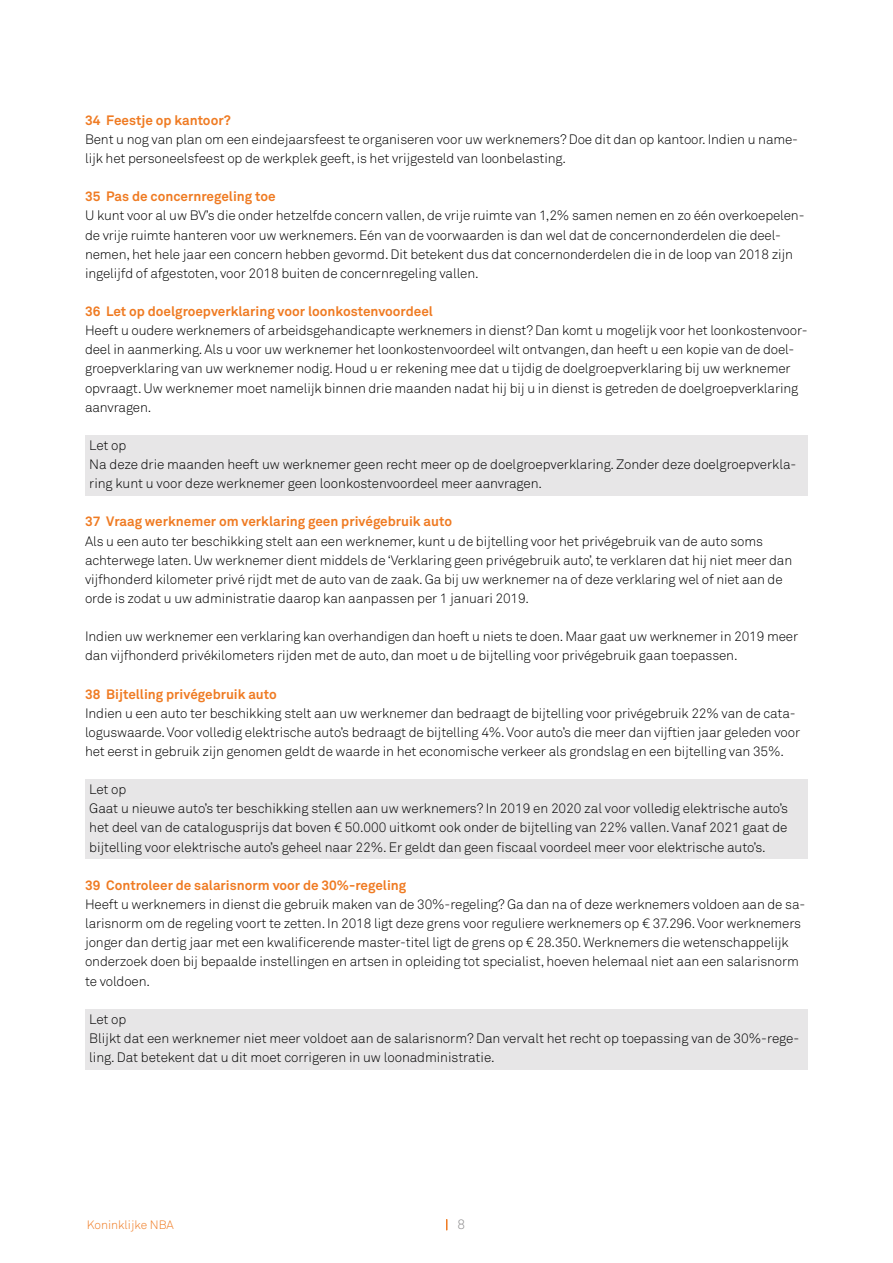
<style>
.page{position:relative;width:893px;height:1263px;background:#fff}
.page>*{position:absolute;margin:0;border:0;box-sizing:border-box;transform-origin:0 0}
.Bodytekst{font:300 13.5px/19.2px "Akkurat";letter-spacing:-.01em;color:#000}
.Bodytekst_Alinea-arc{font:300 13.5px/19.2px "Akkurat";letter-spacing:-.005em;color:#000}
.t1{font:700 13.5px "Akkurat";color:#ef7b23}
.t2{font:300 13.5px "Akkurat";color:#8d8c8d}
.t3{font:300 12px "Akkurat";color:#ef7b23}
</style>
<div class="page">
<div style="left:85px;top:435px;width:723px;height:22px;background:#e7e6e7"></div>
<div style="left:85px;top:454px;width:723px;height:41px;background:#e7e6e7"></div>
<div style="left:85px;top:779px;width:723px;height:22px;background:#e7e6e7"></div>
<div style="left:85px;top:799px;width:723px;height:60px;background:#e7e6e7"></div>
<div style="left:85px;top:1009px;width:723px;height:22px;background:#e7e6e7"></div>
<div style="left:85px;top:1028px;width:723px;height:41px;background:#e7e6e7"></div>
<p class="t1" style="left:85px;top:111px;width:147px">34 Feestje op kantoor?</p>
<p class="Bodytekst" style="left:85px;top:130px;width:714px">Bent u nog van plan om een eindejaarsfeest te organiseren voor uw werknemers? Doe dit dan op kantoor. Indien u name&shy;lijk het personeelsfeest op de werkplek geeft, is het vrijgesteld van loonbelasting.</p>
<p class="t1" style="left:85px;top:188px;width:192px">35 Pas de concernregeling toe</p>
<p class="Bodytekst" style="left:85px;top:206px;width:721px">U kunt voor al uw BV’s die onder hetzelfde concern vallen, de vrije ruimte van 1,2% samen nemen en zo één overkoepelen&shy;de vrije ruimte hanteren voor uw werknemers. Eén van de voorwaarden is dan wel dat de concernonderdelen die deel&shy;nemen, het hele jaar een concern hebben gevormd. Dit betekent dus dat concernonderdelen die in de loop van 2018 zijn ingelijfd of afgestoten, voor 2018 buiten de concernregeling vallen.</p>
<p class="t1" style="left:85px;top:303px;width:349px">36 Let op doelgroepverklaring voor loonkostenvoordeel</p>
<p class="Bodytekst" style="left:85px;top:321px;width:724px">Heeft u oudere werknemers of arbeidsgehandicapte werknemers in dienst? Dan komt u mogelijk voor het loonkostenvoor&shy;deel in aanmerking. Als u voor uw werknemer het loonkostenvoordeel wilt ontvangen, dan heeft u een kopie van de doel&shy;groepverklaring van uw werknemer nodig. Houd u er rekening mee dat u tijdig de doelgroepverklaring bij uw werknemer opvraagt. Uw werknemer moet namelijk binnen drie maanden nadat hij bij u in dienst is getreden de doelgroepverklaring aanvragen.</p>
<p class="Bodytekst_Alinea-arc" style="left:89px;top:436px;width:39px">Let op</p>
<p class="Bodytekst_Alinea-arc" style="left:89px;top:455px;width:709px">Na deze drie maanden heeft uw werknemer geen recht meer op de doelgroepverklaring. Zonder deze doelgroepverkla&shy;ring kunt u voor deze werknemer geen loonkostenvoordeel meer aanvragen.</p>
<p class="t1" style="left:85px;top:513px;width:368px">37 Vraag werknemer om verklaring geen privégebruik auto</p>
<p class="Bodytekst" style="left:85px;top:531px;width:709px">Als u een auto ter beschikking stelt aan een werknemer, kunt u de bijtelling voor het privégebruik van de auto soms achterwege laten. Uw werknemer dient middels de ‘Verklaring geen privégebruik auto’, te verklaren dat hij niet meer dan vijfhonderd kilometer privé rijdt met de auto van de zaak. Ga bij uw werknemer na of deze verklaring wel of niet aan de orde is zodat u uw administratie daarop kan aanpassen per 1 januari 2019.</p>
<p class="Bodytekst" style="left:85px;top:627px;width:715px">Indien uw werknemer een verklaring kan overhandigen dan hoeft u niets te doen. Maar gaat uw werknemer in 2019 meer dan vijfhonderd privékilometers rijden met de auto, dan moet u de bijtelling voor privégebruik gaan toepassen.</p>
<p class="t1" style="left:85px;top:685px;width:193px">38 Bijtelling privégebruik auto</p>
<p class="Bodytekst" style="left:85px;top:704px;width:717px">Indien u een auto ter beschikking stelt aan uw werknemer dan bedraagt de bijtelling voor privégebruik 22% van de cata&shy;loguswaarde. Voor volledig elektrische auto’s bedraagt de bijtelling 4%. Voor auto’s die meer dan vijftien jaar geleden voor het eerst in gebruik zijn genomen geldt de waarde in het economische verkeer als grondslag en een bijtelling van 35%.</p>
<p class="Bodytekst_Alinea-arc" style="left:89px;top:780px;width:39px">Let op</p>
<p class="Bodytekst_Alinea-arc" style="left:89px;top:799px;width:700px;text-align:justify">Gaat u nieuwe auto’s ter beschikking stellen aan uw werknemers? In 2019 en 2020 zal voor volledig elektrische auto’s het deel van de catalogusprijs dat boven € 50.000 uitkomt ook onder de bijtelling van 22% vallen. Vanaf 2021 gaat de bijtelling voor elektrische auto’s geheel naar 22%. Er geldt dan geen fiscaal voordeel meer voor elektrische auto’s.</p>
<p class="t1" style="left:85px;top:876px;width:323px">39 Controleer de salarisnorm voor de 30%-regeling</p>
<p class="Bodytekst" style="left:85px;top:895px;width:722px">Heeft u werknemers in dienst die gebruik maken van de 30%-regeling? Ga dan na of deze werknemers voldoen aan de sa&shy;larisnorm om de regeling voort te zetten. In 2018 ligt deze grens voor reguliere werknemers op € 37.296. Voor werknemers jonger dan dertig jaar met een kwalificerende master-titel ligt de grens op € 28.350. Werknemers die wetenschappelijk onderzoek doen bij bepaalde instellingen en artsen in opleiding tot specialist, hoeven helemaal niet aan een salarisnorm te voldoen.</p>
<p class="Bodytekst_Alinea-arc" style="left:89px;top:1010px;width:39px">Let op</p>
<p class="Bodytekst_Alinea-arc" style="left:89px;top:1029px;width:711px">Blijkt dat een werknemer niet meer voldoet aan de salarisnorm? Dan vervalt het recht op toepassing van de 30%-rege&shy;ling. Dat betekent dat u dit moet corrigeren in uw loonadministratie.</p>
<p class="t3" style="left:87px;top:1217px;width:89px">Koninklijke NBA</p>
<p class="t2" style="left:457px;top:1216px;width:9px">8</p>
</div>
